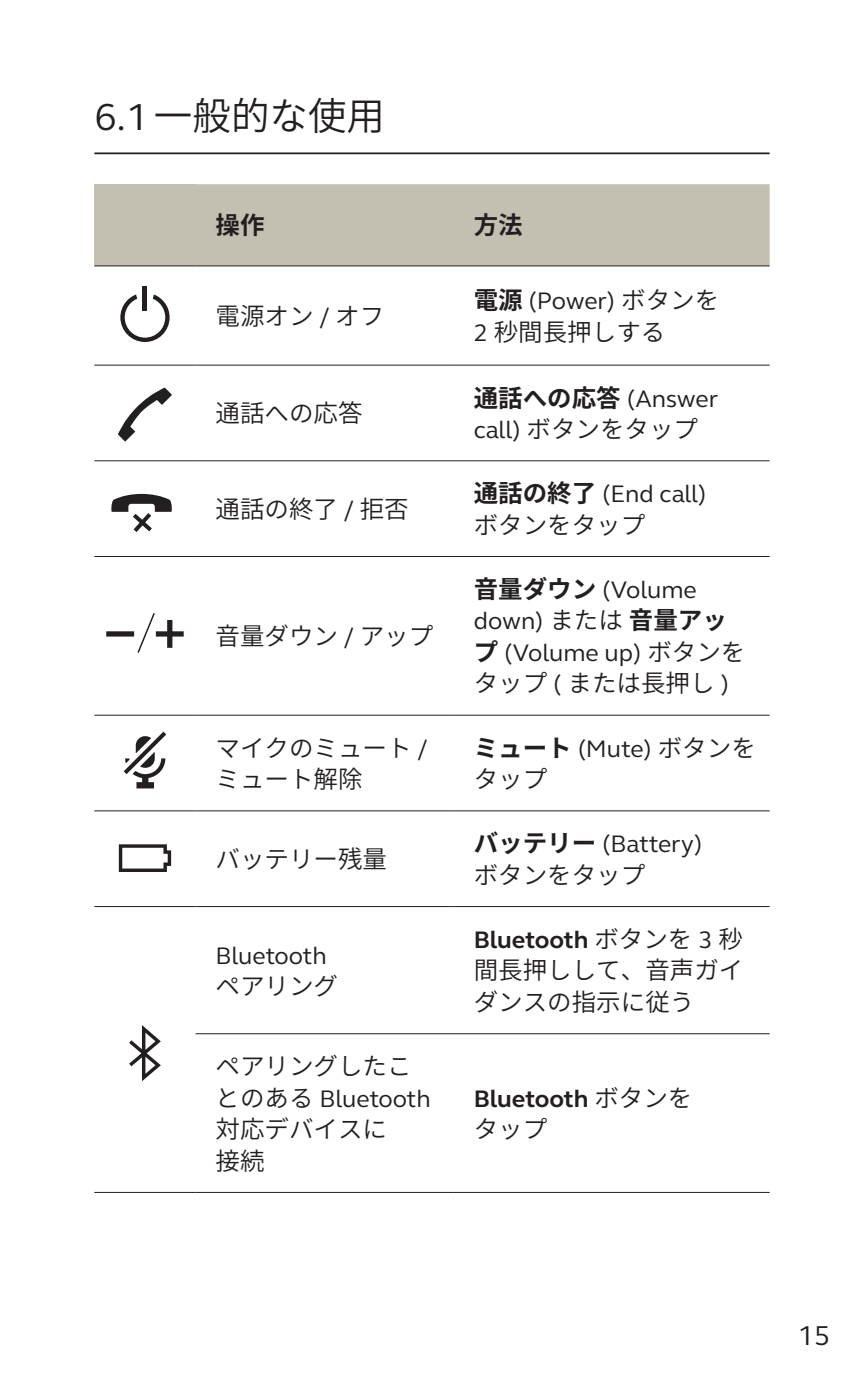
<style>
.page{position:relative;width:864px;height:1389px;background:#fff}
.page>*{position:absolute;margin:0;border:0;box-sizing:border-box;transform-origin:0 0}
.t1{font:38.5px "Source Han Sans";color:#231f20}
.t2{font:28px "GN Elliot";color:#231f20}
.Table_text{font:24.5px/31.5px "Source Han Sans";color:#231f20}
.Table_text-2{font:24.5px/31.5px "GN Elliot";color:#231f20}
.Table_text-3{font:700 24.5px/31.5px "GN Elliot";letter-spacing:-.005em;color:#231f20}
.Table_heading{font:700 24.5px "Source Han Sans";color:#231f20}
.s1{font-family:"GN Elliot"}
.s2{font-weight:700}
.s3{font-family:"Source Han Sans";font-weight:700}
.s4{font-family:"Source Han Sans"}
.s5{font-family:"GN Elliot";font-weight:700}
.s6{font-family:"Source Han Sans";font-weight:400}
</style>
<div class="page">
<hr style="left:94px;top:152px;width:675px;height:2px;background:#231f20">
<div style="left:94px;top:184px;width:101px;height:82px;background:#c3bfb1"></div>
<div style="left:195px;top:184px;width:574px;height:81px;background:#c3bfb1"></div>
<hr style="left:94px;top:556px;width:101px;height:1px;background:#231f20">
<hr style="left:94px;top:715px;width:101px;height:1px;background:#231f20">
<hr style="left:94px;top:265px;width:101px;height:2px;background:#231f20">
<hr style="left:94px;top:365px;width:101px;height:1px;background:#231f20">
<hr style="left:94px;top:460px;width:101px;height:1px;background:#231f20">
<hr style="left:195px;top:265px;width:258px;height:2px;background:#231f20">
<hr style="left:453px;top:265px;width:316px;height:2px;background:#231f20">
<hr style="left:195px;top:365px;width:258px;height:1px;background:#231f20">
<hr style="left:453px;top:365px;width:316px;height:1px;background:#231f20">
<hr style="left:195px;top:460px;width:258px;height:1px;background:#231f20">
<hr style="left:453px;top:460px;width:316px;height:1px;background:#231f20">
<hr style="left:195px;top:556px;width:258px;height:1px;background:#231f20">
<hr style="left:453px;top:556px;width:316px;height:1px;background:#231f20">
<hr style="left:195px;top:715px;width:258px;height:1px;background:#231f20">
<hr style="left:453px;top:715px;width:316px;height:1px;background:#231f20">
<hr style="left:195px;top:810px;width:258px;height:1px;background:#231f20">
<hr style="left:453px;top:810px;width:316px;height:1px;background:#231f20">
<hr style="left:94px;top:810px;width:101px;height:1px;background:#231f20">
<hr style="left:94px;top:906px;width:101px;height:1px;background:#231f20">
<hr style="left:195px;top:906px;width:258px;height:1px;background:#231f20">
<hr style="left:453px;top:906px;width:316px;height:1px;background:#231f20">
<hr style="left:195px;top:1033px;width:258px;height:1px;background:#231f20">
<hr style="left:453px;top:1033px;width:316px;height:1px;background:#231f20">
<hr style="left:94px;top:1192px;width:101px;height:1px;background:#231f20">
<hr style="left:195px;top:1192px;width:258px;height:1px;background:#231f20">
<hr style="left:453px;top:1192px;width:316px;height:1px;background:#231f20">
<svg style="left:120px;top:294px;width:49px;height:48px"></svg>
<hr style="left:143px;top:286px;width:4px;height:24px;background:#231f20">
<svg style="left:118px;top:388px;width:54px;height:54px"></svg>
<svg style="left:111px;top:494px;width:61px;height:38px"></svg>
<svg style="left:137px;top:613px;width:19px;height:40px"></svg>
<div style="left:156px;top:631px;width:28px;height:6px;border:3px solid #231f20"></div>
<div style="left:167px;top:620px;width:5px;height:28px;border:3px solid #231f20"></div>
<div style="left:106px;top:631px;width:28px;height:6px;border:3px solid #231f20"></div>
<svg style="left:124px;top:732px;width:42px;height:56px"></svg>
<svg style="left:119px;top:844px;width:52px;height:28px"></svg>
<svg style="left:129px;top:1025px;width:32px;height:56px"></svg>
<p class="t1" style="left:94px;top:94px;width:292px"><span class="s1">6.1</span> 一般的な使用</p>
<p class="Table_heading" style="left:215px;top:212px;width:50px">操作</p>
<p class="Table_heading" style="left:473px;top:212px;width:50px">方法</p>
<p class="Table_text" style="left:215px;top:301px;width:170px">電源オン <span class="s1">/</span> オフ</p>
<p class="Table_text" style="left:215px;top:398px;width:148px">通話への応答</p>
<p class="Table_text" style="left:215px;top:494px;width:195px">通話の終了 <span class="s1">/</span> 拒否</p>
<p class="Table_text" style="left:215px;top:621px;width:219px">音量ダウン <span class="s1">/</span> アップ</p>
<p class="Table_text" style="left:473px;top:285px;width:247px"><span class="s2">電源</span> <span class="s1">(Power)</span> ボタンを<br><span class="s1">2</span> 秒間長押しする</p>
<p class="Table_text-2" style="left:473px;top:382px;width:246px"><span class="s3">通話への応答</span> (Answer call) <span class="s4">ボタンをタップ</span></p>
<p class="Table_text-2" style="left:473px;top:478px;width:234px"><span class="s3">通話の終了</span> (End call)<span class="s4">ボタンをタップ</span></p>
<p class="Table_text-2" style="left:473px;top:573px;width:273px"><span class="s3">音量ダウン</span> (Volume down) <span class="s4">または</span><span class="s3">音量アップ</span> (Volume up) <span class="s4">ボタンをタップ</span> ( <span class="s4">または長押し</span> )</p>
<p class="Table_text" style="left:215px;top:732px;width:213px">マイクのミュート <span class="s1">/</span>ミュート解除</p>
<p class="Table_text" style="left:473px;top:732px;width:283px"><span class="s2">ミュート</span> <span class="s1">(Mute)</span> ボタンをタップ</p>
<p class="Table_text" style="left:215px;top:844px;width:173px">バッテリー残量</p>
<p class="Table_text-2" style="left:215px;top:939px;width:124px">Bluetooth<span class="s4">ペアリング</span></p>
<p class="Table_text" style="left:215px;top:1051px;width:217px">ペアリングしたことのある <span class="s1">Bluetooth</span>対応デバイスに<br>接続</p>
<p class="Table_text-2" style="left:473px;top:828px;width:230px"><span class="s3">バッテリー</span> (Battery)<span class="s4">ボタンをタップ</span></p>
<p class="Table_text" style="left:473px;top:924px;width:271px;text-align:justify"><span class="s5">Bluetooth</span> ボタンを <span class="s1">3</span> 秒間長押しして、音声ガイダンスの指示に従う</p>
<p class="Table_text-3" style="left:473px;top:1082px;width:220px">Bluetooth <span class="s6">ボタンをタップ</span></p>
<p class="t2" style="left:797px;top:1317px;width:34px">15</p>
</div>
